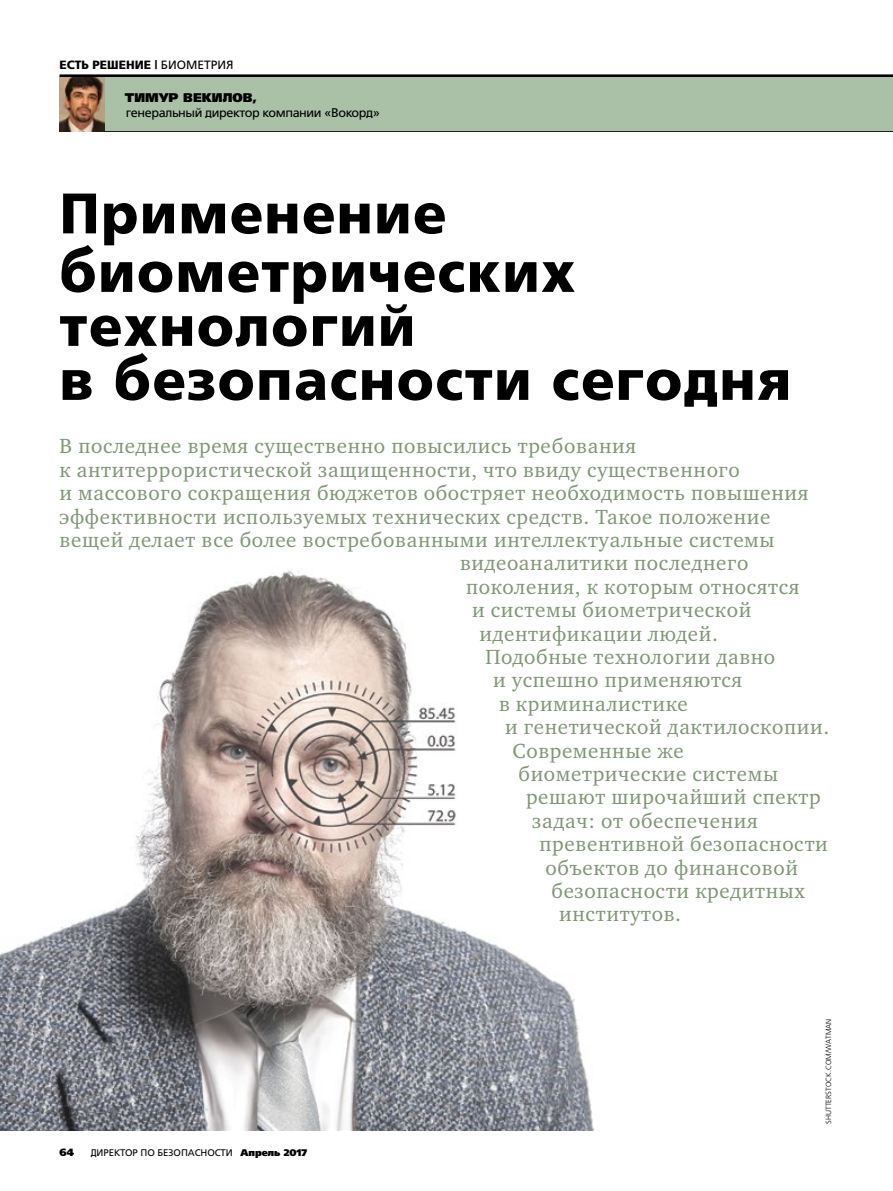
<style>
.page{position:relative;width:893px;height:1191px;background:#fff}
.page>*{position:absolute;margin:0;border:0;box-sizing:border-box;transform-origin:0 0}
.t1{font:700 57px/55.5px "AG Foreigner C";letter-spacing:.03em;color:#000}
.t2{font:21px "Charter ITC";letter-spacing:.03em;color:#809677}
.t3{font:12.6px "AG Foreigner C";letter-spacing:-.03em;color:#000}
.t4{font:12.6px "AG Foreigner Black C";color:#000}
.t5{font:700 12px "AG Foreigner C";color:#000}
.t6{font:10.5px "AG Foreigner Black C";color:#000}
.t7{font:9.6px "AG Foreigner C";letter-spacing:-.005em;color:#000}
.t8{font:7.5px "AG Foreigner Light C";color:#000}
.s1{font-weight:400}
.s2{font-family:"AG Foreigner Black C"}
</style>
<div class="page">
<hr style="left:60px;top:74px;width:833px;height:3px;background:#000">
<hr style="left:60px;top:131px;width:833px;height:1px;background:#000">
<div style="left:60px;top:77px;width:833px;height:54px;background:#aac0a7"></div>
<img style="left:0;top:569px;width:776px;height:561px">
<img style="left:60px;top:77px;width:45px;height:54px">
<p class="t5" style="left:60px;top:58px;width:176px">ЕСТЬ РЕШЕНИЕ | <span class="s1">БИОМЕТРИЯ</span></p>
<p class="t4" style="left:125px;top:90px;width:134px">ТИМУР ВЕКИЛОВ,</p>
<p class="t3" style="left:126px;top:105px;width:255px">генеральный директор компании «Вокорд»</p>
<h1 class="t1" style="left:60px;top:186px;width:733px">Применение биометрических технологий<br>в безопасности сегодня</h1>
<p class="t2" style="left:60px;top:433px;width:578px">В последнее время существенно повысились требования</p>
<p class="t2" style="left:60px;top:456px;width:682px">к антитеррористической защищенности, что ввиду существенного</p>
<p class="t2" style="left:60px;top:480px;width:750px">и массового сокращения бюджетов обостряет необходимость повышения</p>
<p class="t2" style="left:60px;top:503px;width:712px">эффективности используемых технических средств. Такое положение</p>
<p class="t2" style="left:60px;top:527px;width:717px">вещей делает все более востребованными интеллектуальные системы</p>
<p class="t2" style="left:460px;top:550px;width:290px">видеоаналитики последнего</p>
<p class="t2" style="left:466px;top:573px;width:335px">поколения, к которым относятся</p>
<p class="t2" style="left:472px;top:597px;width:281px">и системы биометрической</p>
<p class="t2" style="left:480px;top:620px;width:240px">идентификации людей.</p>
<p class="t2" style="left:486px;top:643px;width:291px">Подобные технологии давно</p>
<p class="t2" style="left:493px;top:667px;width:251px">и успешно применяются</p>
<p class="t2" style="left:499px;top:690px;width:190px">в криминалистике</p>
<p class="t2" style="left:505px;top:714px;width:326px">и генетической дактилоскопии.</p>
<p class="t2" style="left:513px;top:737px;width:173px">Современные же</p>
<p class="t2" style="left:519px;top:760px;width:261px">биометрические системы</p>
<p class="t2" style="left:526px;top:784px;width:296px">решают широчайший спектр</p>
<p class="t2" style="left:532px;top:807px;width:227px">задач: от обеспечения</p>
<p class="t2" style="left:540px;top:831px;width:290px">превентивной безопасности</p>
<p class="t2" style="left:546px;top:854px;width:254px">объектов до финансовой</p>
<p class="t2" style="left:552px;top:877px;width:255px">безопасности кредитных</p>
<p class="t2" style="left:559px;top:901px;width:123px">институтов.</p>
<p class="t6" style="left:60px;top:1146px;width:16px">64</p>
<p class="t7" style="left:91px;top:1147px;width:218px">ДИРЕКТОР ПО БЕЗОПАСНОСТИ <span class="s2">Апрель 2017</span></p>
<p class="t8" style="left:825px;top:1124px;width:107px;rotate:-90deg">SHUTTERSTOCK.COM/WATMAN</p>
</div>
